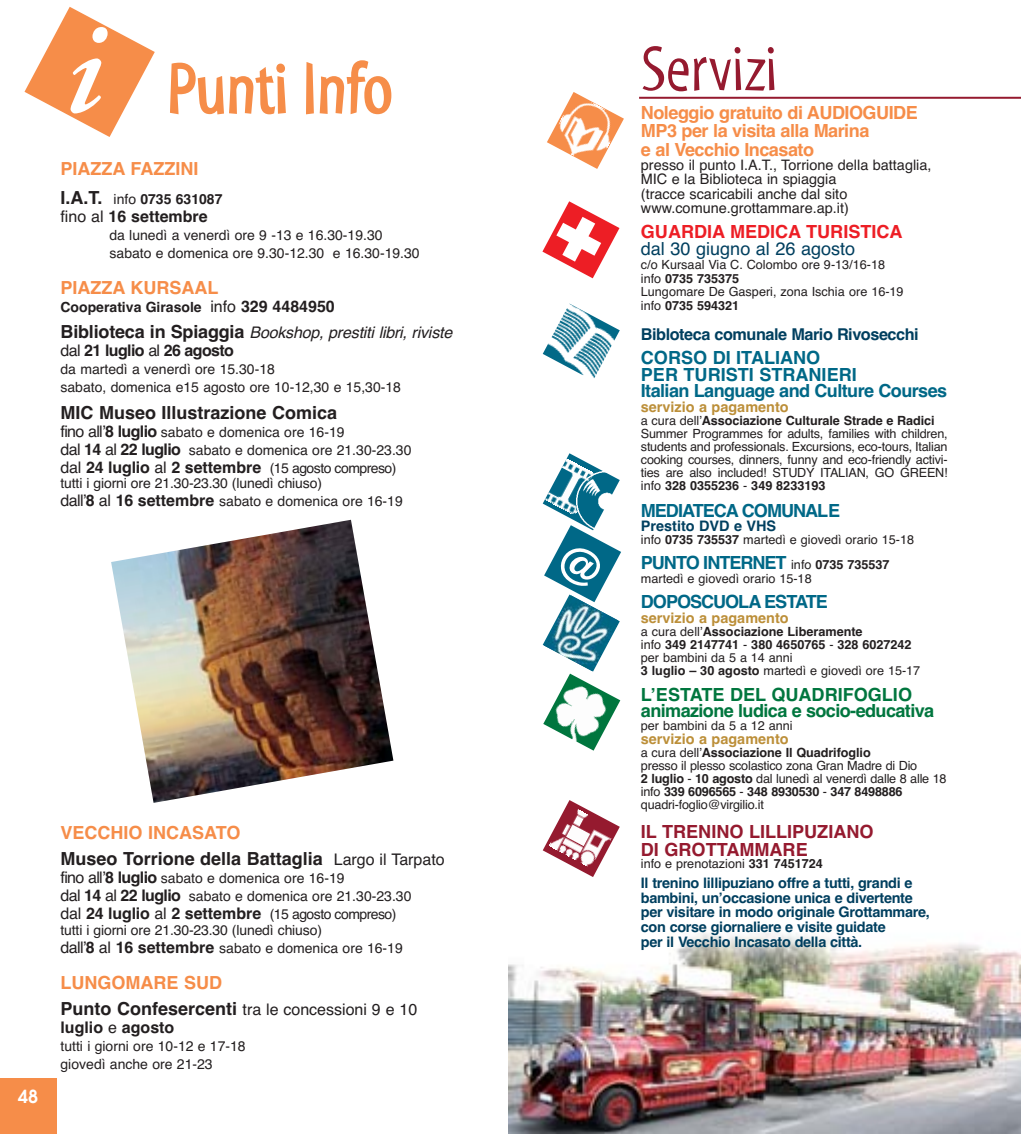
<style>
.page{position:relative;width:1021px;height:1134px;background:#fff}
.page>*{position:absolute;margin:0;border:0;box-sizing:border-box;transform-origin:0 0}
.t1{font:italic 600 130.4px "Adobe Garamond";color:#fff}
.t2{font:72px "Myriad Std Tilt";letter-spacing:-.005em;color:#f68d49}
.t3{font:65px "Myriad Std Tilt";color:#951a2f}
.t4{font:700 18px/26.4px "Helvetica";color:#231f20}
.t5{font:700 18px/18px "Helvetica";letter-spacing:-.03em;color:#f68d49}
.t6{font:700 18px/16.6px "Helvetica";letter-spacing:-.035em;color:#006887}
.t7{font:700 18px "Helvetica";letter-spacing:-.055em;color:#006887}
.t8{font:700 18px/16px "Helvetica";letter-spacing:-.035em;color:#00763e}
.t9{font:700 18px "Helvetica";color:#f68d49}
.t10{font:700 18px/18px "Helvetica";color:#951a2f}
.t11{font:700 18px "Helvetica";color:#ed1e25}
.t12{font:18px "Helvetica";color:#003f5f}
.t13{font:600 18px "Avant Garde";color:#fff}
.t14{font:700 16.2px "Helvetica";letter-spacing:-.03em;color:#003f5f}
.t15{font:700 16px "Helvetica";color:#231f20}
.t16{font:italic 16px/18px "Helvetica";letter-spacing:-.01em;color:#231f20}
.t17{font:16px/18px "Helvetica";color:#231f20}
.t18{font:700 14.4px/14.8px "Helvetica";letter-spacing:-.02em;color:#003f5f}
.t19{font:14.4px/14.4px "Helvetica";color:#231f20}
.t20{font:700 14.4px "Helvetica";color:#bc8f39}
.t21{font:700 14.4px "Helvetica";color:#003f5f}
.t22{font:14px/18px "Helvetica";color:#231f20}
.t23{font:700 14px "Helvetica";color:#231f20}
.t24{font:12.6px/13px "Helvetica";letter-spacing:-.015em;color:#231f20}
.t25{font:700 12.6px/13px "Helvetica";color:#231f20}
.s1{font-size:18px}
.s2{font-weight:400}
.s3{font-weight:400;font-size:16px}
.s4{font-size:16px}
.s5{font-weight:700;font-style:normal;font-size:18px}
.s6{font-style:normal}
.s7{font-weight:700;font-style:normal}
.s8{font-weight:700;font-size:16px}
.s9{font-weight:400;font-size:14px}
.s10{color:#f68d49}
.s11{font-weight:700;font-size:18px}
.s12{font-weight:700}
.s13{font-weight:400;font-size:12.6px;color:#231f20}
.s14{font-size:12.6px;color:#231f20}
</style>
<div class="page">
<div style="left:0;top:1078px;width:56px;height:56px;background:#f68d49"></div>
<svg style="left:24px;top:7px;width:131px;height:130px"></svg>
<img style="left:111px;top:520px;width:282px;height:283px">
<img style="left:509px;top:933px;width:511px;height:201px">
<hr style="left:639px;top:97px;width:381px;height:2px;background:#951a2f">
<svg style="left:547px;top:92px;width:77px;height:77px"></svg>
<img style="left:549px;top:95px;width:72px;height:72px">
<svg style="left:542px;top:800px;width:77px;height:77px"></svg>
<img style="left:549px;top:806px;width:66px;height:63px">
<img style="left:542px;top:304px;width:77px;height:74px">
<svg style="left:542px;top:201px;width:77px;height:77px"></svg>
<svg style="left:542px;top:453px;width:79px;height:298px"></svg>
<h1 class="t1" style="left:58px;top:18px;width:39px">i</h1>
<h2 class="t2" style="left:167px;top:61px;width:227px">Punti Info</h2>
<h3 class="t9" style="left:61px;top:162px;width:139px">PIAZZA FAZZINI</h3>
<p class="t23" style="left:61px;top:194px;width:163px"><span class="s1">I.A.T.</span> <span class="s2">info</span> 0735 631087</p>
<p class="t15" style="left:61px;top:211px;width:149px"><span class="s2">fino al</span> 16 settembre</p>
<p class="t22" style="left:109px;top:227px;width:312px">da lunedì a venerdì ore 9 -13 e 16.30-19.30 sabato e domenica ore 9.30-12.30 e 16.30-19.30</p>
<h3 class="t9" style="left:61px;top:281px;width:159px">PIAZZA KURSAAL</h3>
<p class="t23" style="left:61px;top:302px;width:276px">Cooperativa Girasole <span class="s3">info</span> <span class="s4">329 4484950</span></p>
<p class="t16" style="left:61px;top:325px;width:393px"><span class="s5">Biblioteca in Spiaggia</span> Bookshop, prestiti libri, riviste <span class="s6">dal</span> <span class="s7">21 luglio</span> <span class="s6">al</span> <span class="s7">26 agosto</span></p>
<p class="t22" style="left:61px;top:362px;width:342px">da martedì a venerdì ore 15.30-18<br>sabato, domenica e15 agosto ore 10-12,30 e 15,30-18</p>
<h3 class="t4" style="left:61px;top:401px;width:278px">MIC Museo Illustrazione Comica</h3>
<p class="t22" style="left:61px;top:424px;width:352px"><span class="s4">fino all’</span><span class="s8">8 luglio</span> sabato e domenica ore 16-19<br><span class="s4">dal</span> <span class="s8">14</span> <span class="s4">al</span> <span class="s8">22 luglio</span> sabato e domenica ore 21.30-23.30</p>
<p class="t15" style="left:61px;top:461px;width:337px"><span class="s2">dal</span> 24 luglio <span class="s2">al</span> 2 settembre <span class="s9">(15 agosto compreso)</span></p>
<p class="t22" style="left:61px;top:476px;width:344px">tutti i giorni ore 21.30-23.30 (lunedì chiuso)<br><span class="s4">dall’</span><span class="s8">8</span> <span class="s4">al</span> <span class="s8">16 settembre</span> sabato e domenica ore 16-19</p>
<h3 class="t13" style="left:18px;top:1089px;width:22px">48</h3>
<h3 class="t4" style="left:61px;top:821px;width:385px"><span class="s10">VECCHIO INCASATO<br></span>Museo Torrione della Battaglia <span class="s3">Largo il Tarpato</span></h3>
<p class="t22" style="left:61px;top:871px;width:352px"><span class="s4">fino all’</span><span class="s8">8 luglio</span> sabato e domenica ore 16-19<br><span class="s4">dal</span> <span class="s8">14</span> <span class="s4">al</span> <span class="s8">22 luglio</span> sabato e domenica ore 21.30-23.30</p>
<p class="t15" style="left:61px;top:908px;width:337px"><span class="s2">dal</span> 24 luglio <span class="s2">al</span> 2 settembre <span class="s9">(15 agosto compreso)</span></p>
<p class="t22" style="left:61px;top:922px;width:344px">tutti i giorni ore 21.30-23.30 (lunedì chiuso)<br><span class="s4">dall’</span><span class="s8">8</span> <span class="s4">al</span> <span class="s8">16 settembre</span> sabato e domenica ore 16-19</p>
<h3 class="t9" style="left:61px;top:976px;width:163px">LUNGOMARE SUD</h3>
<p class="t17" style="left:61px;top:1002px;width:358px"><span class="s11">Punto Confesercenti</span> tra le concessioni 9 e 10 <span class="s12">luglio</span> e <span class="s12">agosto</span></p>
<p class="t22" style="left:61px;top:1039px;width:187px">tutti i giorni ore 10-12 e 17-18 giovedì anche ore 21-23</p>
<h3 class="t3" style="left:641px;top:44px;width:138px">Servizi</h3>
<h3 class="t5" style="left:641px;top:106px;width:278px">Noleggio gratuito di AUDIOGUIDE<br>MP3 per la visita alla Marina<br>e al Vecchio Incasato</h3>
<p class="t19" style="left:641px;top:159px;width:292px">presso il punto I.A.T., Torrione della battaglia, MIC e la Biblioteca in spiaggia<br>(tracce scaricabili anche dal sito www.comune.grottammare.ap.it)</p>
<h3 class="t11" style="left:641px;top:225px;width:263px">GUARDIA MEDICA TURISTICA</h3>
<h3 class="t12" style="left:641px;top:242px;width:216px">dal 30 giugno al 26 agosto</h3>
<p class="t24" style="left:641px;top:259px;width:264px;line-height:13.6px">c/o Kursaal Via C. Colombo ore 9-13/16-18 info <span class="s12">0735 735375<br></span>Lungomare De Gasperi, zona Ischia ore 16-19 info <span class="s12">0735 594321</span></p>
<p class="t14" style="left:641px;top:329px;width:279px">Bibloteca comunale Mario Rivosecchi</p>
<h3 class="t6" style="left:641px;top:351px;width:308px">CORSO DI ITALIANO<br>PER TURISTI STRANIERI<br>Italian Language and Culture Courses</h3>
<p class="t20" style="left:641px;top:401px;width:149px">servizio a pagamento</p>
<p class="t24" style="left:641px;top:415px;width:308px">a cura dell’<span class="s12">Associazione Culturale Strade e Radici </span>Summer Programmes for adults, families with children, students and professionals. Excursions, eco-tours, Italian cooking courses, dinners, funny and eco-friendly activi&shy;ties are also included! STUDY ITALIAN, GO GREEN! info <span class="s12">328 0355236</span> - <span class="s12">349 8233193</span></p>
<h3 class="t7" style="left:641px;top:504px;width:201px">MEDIATECA COMUNALE</h3>
<p class="t21" style="left:641px;top:521px;width:137px">Prestito DVD e VHS</p>
<p class="t24" style="left:641px;top:535px;width:275px">info <span class="s12">0735 735537</span> martedì e giovedì orario 15-18</p>
<h3 class="t7" style="left:641px;top:556px;width:250px">PUNTO INTERNET <span class="s13">info</span> <span class="s14">0735 735537</span></h3>
<p class="t24" style="left:641px;top:574px;width:172px">martedì e giovedì orario 15-18</p>
<h3 class="t7" style="left:641px;top:595px;width:188px">DOPOSCUOLA ESTATE</h3>
<p class="t20" style="left:641px;top:612px;width:149px">servizio a pagamento</p>
<p class="t25" style="left:641px;top:626px;width:281px"><span class="s2">a cura dell’</span>Associazione Liberamente<br><span class="s2">info</span> 349 2147741 <span class="s2">-</span> 380 4650765 <span class="s2">-</span> 328 6027242 <span class="s2">per bambini da 5 a 14 anni<br></span>3 luglio – 30 agosto <span class="s2">martedì e giovedì ore 15-17</span></p>
<h3 class="t8" style="left:641px;top:688px;width:295px">L’ESTATE DEL QUADRIFOGLIO animazione ludica e socio-educativa</h3>
<p class="t24" style="left:641px;top:720px;width:153px">per bambini da 5 a 12 anni</p>
<p class="t20" style="left:641px;top:734px;width:149px">servizio a pagamento</p>
<p class="t24" style="left:641px;top:747px;width:307px">a cura dell’<span class="s12">Associazione Il Quadrifoglio<br></span>presso il plesso scolastico zona Gran Madre di Dio<br><span class="s12">2 luglio</span> - <span class="s12">10 agosto</span> dal lunedì al venerdì dalle 8 alle 18 info <span class="s12">339 6096565</span> - <span class="s12">348 8930530</span> - <span class="s12">347 8498886 </span>quadri-foglio@virgilio.it</p>
<h3 class="t10" style="left:641px;top:824px;width:234px">IL TRENINO LILLIPUZIANO<br>DI GROTTAMMARE</h3>
<p class="t24" style="left:641px;top:858px;width:184px">info e prenotazioni <span class="s12">331 7451724</span></p>
<p class="t18" style="left:641px;top:877px;width:290px">Il trenino lillipuziano offre a tutti, grandi e bambini, un’occasione unica e divertente per visitare in modo originale Grottammare, con corse giornaliere e visite guidate<br>per il Vecchio Incasato della città.</p>
</div>
